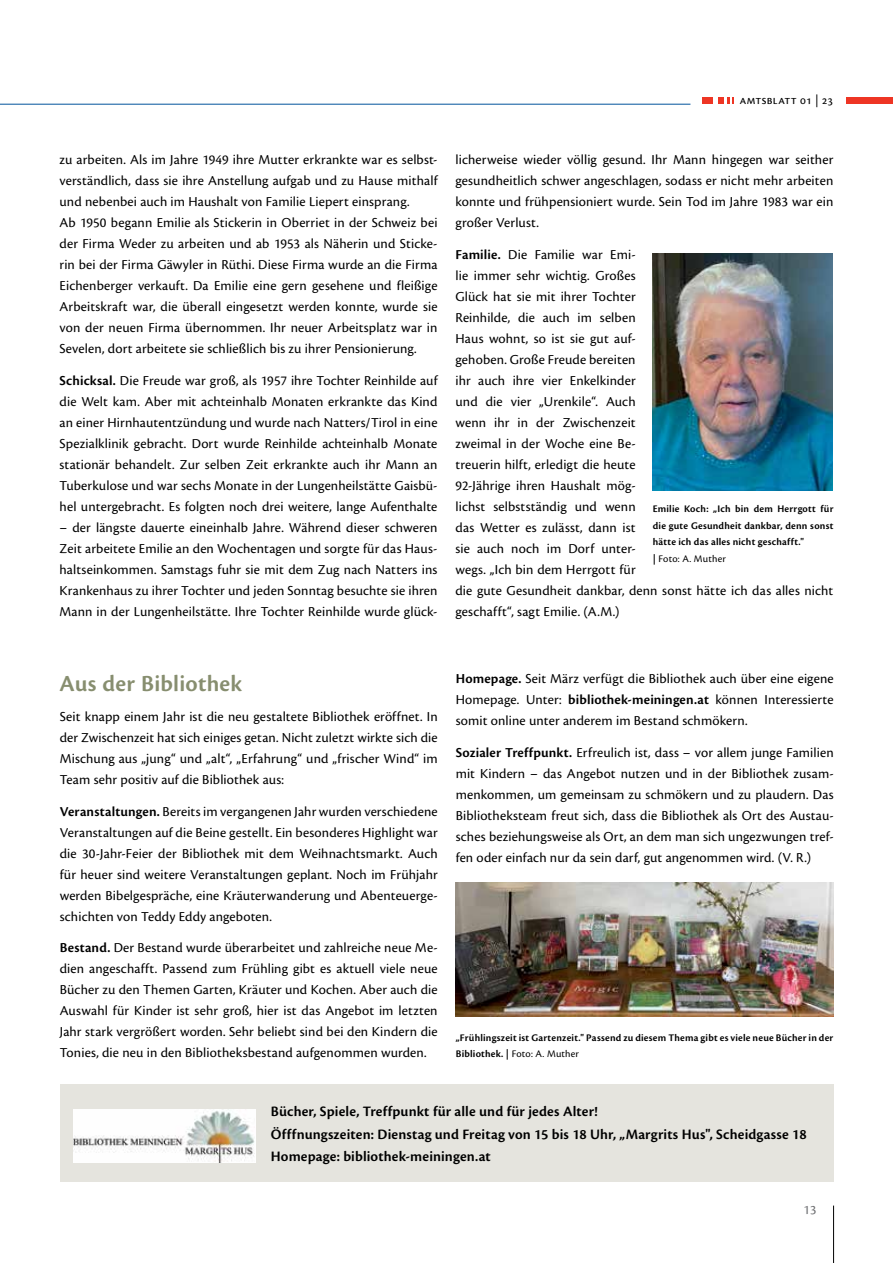
<style>
.page{position:relative;width:893px;height:1263px;background:#fff}
.page>*{position:absolute;margin:0;border:0;box-sizing:border-box;transform-origin:0 0}
.t1{font:600 24px "Cronos Pro";letter-spacing:.01em;color:#878e6f}
.t2{font:600 15px/22.5px "Cronos Pro";letter-spacing:.01em;color:#000}
.t3{font:14.25px/21px "Cronos Pro";letter-spacing:.01em;color:#000;text-align:justify}
.t4{font:13.5px "Cronos Pro";color:#6d6e71}
.t5{font:12.75px "Cronos Pro";letter-spacing:.02em;color:#000}
.t6{font:600 10.5px/16.5px "Cronos Pro";letter-spacing:.02em;color:#000}
.s1{font-weight:600}
.s2{font-weight:400}
</style>
<div class="page">
<hr style="left:833px;top:1205px;width:1px;height:58px;background:#000">
<svg style="left:719px;top:98px;width:14px;height:6px"></svg>
<div style="left:702px;top:98px;width:10px;height:6px;background:#ee3524"></div>
<div style="left:846px;top:98px;width:47px;height:6px;background:#ee3524"></div>
<hr style="left:0;top:104px;width:690px;height:1px;background:#00539b">
<img style="left:653px;top:253px;width:180px;height:237px">
<div style="left:60px;top:1084px;width:773px;height:98px;background:#e5e4de"></div>
<img style="left:73px;top:1109px;width:182px;height:54px">
<img style="left:455px;top:882px;width:378px;height:134px">
<p class="t5" style="left:740px;top:92px;width:95px">amtsblatt 01 | 23</p>
<p class="t3" style="left:60px;top:149px;width:380px;text-align:left">zu arbeiten. Als im Jahre 1949 ihre Mutter erkrankte war es selbst&shy;verständlich, dass sie ihre Anstellung aufgab und zu Hause mithalf und nebenbei auch im Haushalt von Familie Liepert einsprang.<br>Ab 1950 begann Emilie als Stickerin in Oberriet in der Schweiz bei der Firma Weder zu arbeiten und ab 1953 als Näherin und Sticke&shy;rin bei der Firma Gäwyler in Rüthi. Diese Firma wurde an die Firma Eichenberger verkauft. Da Emilie eine gern gesehene und fleißige Arbeitskraft war, die überall eingesetzt werden konnte, wurde sie von der neuen Firma übernommen. Ihr neuer Arbeitsplatz war in Sevelen, dort arbeitete sie schließlich bis zu ihrer Pensionierung.</p>
<p class="t3" style="left:60px;top:370px;width:380px"><span class="s1">Schicksal.</span> Die Freude war groß, als 1957 ihre Tochter Reinhilde auf die Welt kam. Aber mit achteinhalb Monaten erkrankte das Kind an einer Hirnhautentzündung und wurde nach Natters/Tirol in eine Spezialklinik gebracht. Dort wurde Reinhilde achteinhalb Monate stationär behandelt. Zur selben Zeit erkrankte auch ihr Mann an Tuberkulose und war sechs Monate in der Lungenheilstätte Gaisbü&shy;hel untergebracht. Es folgten noch drei weitere, lange Aufenthalte</p>
<p class="t3" style="left:60px;top:517px;width:379px">– der längste dauerte eineinhalb Jahre. Während dieser schweren Zeit arbeitete Emilie an den Wochentagen und sorgte für das Haus&shy;haltseinkommen. Samstags fuhr sie mit dem Zug nach Natters ins Krankenhaus zu ihrer Tochter und jeden Sonntag besuchte sie ihren Mann in der Lungenheilstätte. Ihre Tochter Reinhilde wurde glück-</p>
<p class="t3" style="left:455px;top:149px;width:379px">licherweise wieder völlig gesund. Ihr Mann hingegen war seither gesundheitlich schwer angeschlagen, sodass er nicht mehr arbeiten konnte und frühpensioniert wurde. Sein Tod im Jahre 1983 war ein großer Verlust.</p>
<p class="t3" style="left:455px;top:244px;width:379px;text-align:left"><span class="s1">Familie.</span> Die Familie war Emi-<br>lie immer sehr wichtig. Großes<br>Glück hat sie mit ihrer Tochter<br>Reinhilde, die auch im selben<br>Haus wohnt, so ist sie gut auf-<br>gehoben. Große Freude bereiten<br>ihr auch ihre vier Enkelkinder<br>und die vier „Urenkile“. Auch<br>wenn ihr in der Zwischenzeit<br>zweimal in der Woche eine Be-<br>treuerin hilft, erledigt die heute<br>92-Jährige ihren Haushalt mög-<br>lichst selbstständig und wenn<br>das Wetter es zulässt, dann ist<br>sie auch noch im Dorf unter-<br>wegs. „Ich bin dem Herrgott für<br>die gute Gesundheit dankbar, denn sonst hätte ich das alles nicht geschafft“, sagt Emilie. (A.M.)</p>
<p class="t6" style="left:653px;top:501px;width:182px">Emilie Koch: „Ich bin dem Herrgott für die gute Gesundheit dankbar, denn sonst hätte ich das alles nicht geschafft."<br>| <span class="s2">Foto: A. Muther</span></p>
<h1 class="t1" style="left:60px;top:669px;width:184px">Aus der Bibliothek</h1>
<p class="t3" style="left:60px;top:706px;width:379px">Seit knapp einem Jahr ist die neu gestaltete Bibliothek eröffnet. In der Zwischenzeit hat sich einiges getan. Nicht zuletzt wirkte sich die Mischung aus „jung“ und „alt“, „Erfahrung“ und „frischer Wind“ im Team sehr positiv auf die Bibliothek aus:</p>
<p class="t3" style="left:60px;top:801px;width:379px"><span class="s1">Veranstaltungen.</span> Bereits im vergangenen Jahr wurden verschiedene Veranstaltungen auf die Beine gestellt. Ein besonderes Highlight war die 30-Jahr-Feier der Bibliothek mit dem Weihnachtsmarkt. Auch für heuer sind weitere Veranstaltungen geplant. Noch im Frühjahr werden Bibelgespräche, eine Kräuterwanderung und Abenteuerge&shy;schichten von Teddy Eddy angeboten.</p>
<p class="t3" style="left:60px;top:937px;width:379px"><span class="s1">Bestand.</span> Der Bestand wurde überarbeitet und zahlreiche neue Me&shy;dien angeschafft. Passend zum Frühling gibt es aktuell viele neue Bücher zu den Themen Garten, Kräuter und Kochen. Aber auch die Auswahl für Kinder ist sehr groß, hier ist das Angebot im letzten Jahr stark vergrößert worden. Sehr beliebt sind bei den Kindern die Tonies, die neu in den Bibliotheksbestand aufgenommen wurden.</p>
<p class="t3" style="left:456px;top:668px;width:379px"><span class="s1">Homepage.</span> Seit März verfügt die Bibliothek auch über eine eigene Homepage. Unter: <span class="s1">bibliothek-meiningen.at</span> können Interessierte somit online unter anderem im Bestand schmökern.</p>
<p class="t3" style="left:456px;top:742px;width:379px"><span class="s1">Sozialer Treffpunkt.</span> Erfreulich ist, dass – vor allem junge Familien mit Kindern – das Angebot nutzen und in der Bibliothek zusam&shy;menkommen, um gemeinsam zu schmökern und zu plaudern. Das Bibliotheksteam freut sich, dass die Bibliothek als Ort des Austau&shy;sches beziehungsweise als Ort, an dem man sich ungezwungen tref&shy;fen oder einfach nur da sein darf, gut angenommen wird. (V. R.)</p>
<p class="t6" style="left:456px;top:1029px;width:379px">„Frühlingszeit ist Gartenzeit." Passend zu diesem Thema gibt es viele neue Bücher in der<br>Bibliothek. | <span class="s2">Foto: A. Muther</span></p>
<p class="t2" style="left:271px;top:1100px;width:537px">Bücher, Spiele, Treffpunkt für alle und für jedes Alter!<br>Öfffnungszeiten: Dienstag und Freitag von 15 bis 18 Uhr, „Margrits Hus", Scheidgasse 18<br>Homepage: bibliothek-meiningen.at</p>
<p class="t4" style="left:804px;top:1202px;width:14px">13</p>
</div>
